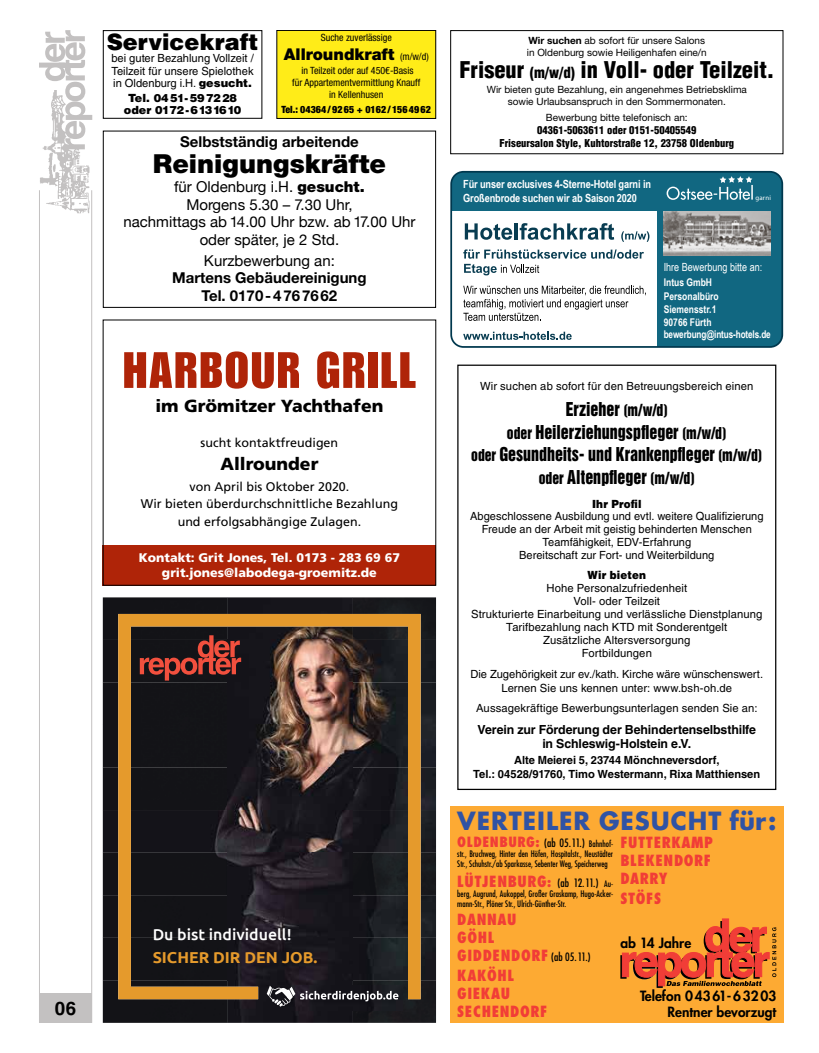
<style>
.page{position:relative;width:819px;height:1053px;background:#fff}
.page>*{position:absolute;margin:0;border:0;box-sizing:border-box;transform-origin:0 0}
.t1{font:50px "Impact";letter-spacing:.04em;color:#af2408}
.t2{font:900 26.25px "Helvetica Neue";color:#000}
.t3{font:700 24.38px "Futura Std";letter-spacing:.04em;color:#3053a4}
.t4{font:900 condensed 22.5px "Helvetica LT Std";color:#000}
.t5{font:900 22.5px "Helvetica LT Std";color:#000}
.t6{font:700 18.75px "Helvetica LT Std";color:#000}
.t7{font:17.5px/22.5px "Helvetica Inserat LT Std";color:#000;text-align:center;scale:.91 1}
.t8{font:900 17.5px "Frutiger";color:#000}
.t9{font:900 16.25px "Helvetica Neue LT Std";color:#000}
.t10{font:500 15.75px/22.9px "Ubuntu";color:#fff}
.t11{font:800 condensed 15px/18px "Futura Std";letter-spacing:.04em;color:#f13d37}
.t12{font:15px/17.5px "Helvetica Neue";color:#000;text-align:center}
.t13{font:700 15px/17.5px "Helvetica Neue";color:#000;text-align:center}
.t14{font:800 13.75px "Futura Std";color:#000}
.t15{font:800 condensed 13.75px "Futura Std";letter-spacing:.04em;color:#f13d37}
.t16{font:12.5px/17.5px "Frutiger";color:#000;text-align:center}
.t17{font:700 12.5px/13.8px "Helvetica LT Std";letter-spacing:-.01em;color:#000;text-align:center}
.t18{font:900 12.5px/15px "Frutiger";color:#fff;text-align:center}
.t19{font:11.25px/12.9px "Helvetica LT Std";letter-spacing:.005em;color:#000;text-align:center}
.t20{font:700 11.25px/13.8px "Helvetica LT Std";letter-spacing:-.005em;color:#000;text-align:center}
.t21{font:700 11.25px/13.5px "Arial Narrow";letter-spacing:-.01em;color:#fff}
.t22{font:900 11.25px/12.5px "Helvetica LT Std";color:#000;text-align:center}
.t23{font:11.25px "Arial Narrow";color:#fff}
.t24{font:900 condensed 10.62px/13.1px "Helvetica LT Std";color:#000;text-align:center}
.t25{font:700 10.62px/12.8px "Arial Narrow";color:#fff}
.t26{font:10px/12px "Helvetica Neue";color:#000}
.t27{font:condensed 10px/12px "Helvetica Neue LT Std";color:#000;text-align:center}
.t28{font:900 condensed 10px "Helvetica Neue LT Std";color:#000}
.t29{font:condensed 8.75px/10px "Futura Std";color:#000}
.t30{font:6.88px "Myriad Pro";letter-spacing:.03em;color:#fff}
.s1{font-weight:900}
.s2{font-weight:400;font-stretch:condensed;font-size:10px}
.s3{font-weight:400}
.s4{font-weight:700;color:#e59a2c}
.s5{font-weight:700}
.s6{font-size:15px}
.s7{font-weight:400;font-size:11.25px;color:#000}
.s8{font-weight:400;font-size:8.75px;color:#000}
.s9{font-size:13.75px}
</style>
<div class="page">
<div style="left:39px;top:993px;width:53px;height:29px;background:#c3c1c1"></div>
<hr style="left:91px;top:190px;width:1px;height:832px;background:#c3c1c1">
<hr style="left:39px;top:190px;width:1px;height:832px;background:#c3c1c1">
<img style="left:39px;top:149px;width:51px;height:65px">
<svg style="left:39px;top:30px;width:53px;height:119px"></svg>
<div style="left:277px;top:30px;width:158px;height:88px;background:#ffec18"></div>
<div style="left:276px;top:30px;width:160px;height:89px;border:1px solid #000"></div>
<div style="left:450px;top:30px;width:333px;height:124px;border:1px solid #000"></div>
<div style="left:103px;top:30px;width:159px;height:89px;border:1px solid #000"></div>
<img style="left:103px;top:597px;width:333px;height:425px">
<svg style="left:118px;top:614px;width:302px;height:385px;background:#413226"></svg>
<img style="left:266px;top:985px;width:136px;height:25px">
<svg style="left:267px;top:985px;width:131px;height:21px;background:#46454a"></svg>
<svg style="left:140px;top:635px;width:101px;height:45px;background:#5d2724"></svg>
<div style="left:656px;top:172px;width:126px;height:175px;background:#116781"></div>
<div style="left:451px;top:172px;width:331px;height:39px;background:#116781"></div>
<div style="left:450px;top:171px;width:333px;height:177px;border:2px solid #00384e;border-radius:12px"></div>
<svg style="left:465px;top:223px;width:47px;height:17px"></svg>
<hr style="left:514px;top:223px;width:4px;height:16px;background:#083c51">
<svg style="left:519px;top:223px;width:95px;height:17px"></svg>
<svg style="left:621px;top:231px;width:28px;height:11px"></svg>
<svg style="left:463px;top:249px;width:181px;height:26px"></svg>
<svg style="left:463px;top:285px;width:183px;height:36px"></svg>
<svg style="left:463px;top:331px;width:108px;height:9px"></svg>
<svg style="left:666px;top:176px;width:86px;height:24px"></svg>
<img style="left:663px;top:211px;width:107px;height:45px">
<div style="left:450px;top:806px;width:333px;height:216px;background:#fdaa33"></div>
<svg style="left:620px;top:918px;width:156px;height:69px"></svg>
<div style="left:103px;top:544px;width:333px;height:41px;background:#af2408"></div>
<div style="left:103px;top:131px;width:333px;height:177px;border:1px solid #000"></div>
<div style="left:457px;top:364px;width:319px;height:426px;border:1px solid #000"></div>
<p class="t6" style="left:55px;top:996px;width:23px">06</p>
<p class="t5" style="left:107px;top:27px;width:153px">Servicekraft</p>
<p class="t19" style="left:111px;top:52px;width:144px;line-height:12.5px;text-align:justify">bei guter Bezahlung Vollzeit / Teilzeit für unsere Spielothek in Oldenburg i.H. <span class="s1">gesucht.</span></p>
<p class="t22" style="left:124px;top:91px;width:119px">Tel. 0451-597228 oder 0172-6131610</p>
<p class="t27" style="left:321px;top:31px;width:73px">Suche zuverlässige</p>
<p class="t9" style="left:284px;top:45px;width:146px">Allroundkraft <span class="s2">(m/w/d)</span></p>
<p class="t27" style="left:292px;top:64px;width:129px">in Teilzeit oder auf 450€-Basis<br>für Appartementvermittlung Knauff in Kellenhusen</p>
<p class="t28" style="left:281px;top:103px;width:151px">Tel.: 04364/9265 + 0162/1564962</p>
<p class="t13" style="left:180px;top:132px;width:180px">Selbstständig arbeitende</p>
<p class="t2" style="left:153px;top:148px;width:234px">Reinigungskräfte</p>
<p class="t12" style="left:123px;top:179px;width:293px">für Oldenburg i.H. <span class="s1">gesucht.<br></span>Morgens 5.30 – 7.30 Uhr,<br>nachmittags ab 14.00 Uhr bzw. ab 17.00 Uhr oder später, je 2 Std.</p>
<p class="t13" style="left:172px;top:251px;width:196px"><span class="s3">Kurzbewerbung an:<br></span>Martens Gebäudereinigung<br>Tel. 0170-4767662</p>
<p class="t1" style="left:123px;top:341px;width:294px">HARBOUR GRILL</p>
<p class="t8" style="left:155px;top:396px;width:229px">im Grömitzer Yachthafen</p>
<p class="t16" style="left:201px;top:434px;width:139px">sucht kontaktfreudigen</p>
<p class="t8" style="left:220px;top:453px;width:99px">Allrounder</p>
<p class="t16" style="left:141px;top:477px;width:258px">von April bis Oktober 2020.<br>Wir bieten überdurchschnittliche Bezahlung und erfolgsabhängige Zulagen.</p>
<p class="t18" style="left:139px;top:550px;width:263px">Kontakt: Grit Jones, Tel. 0173 - 283 69 67 grit.jones@labodega-groemitz.de</p>
<p class="t10" style="left:153px;top:922px;width:166px">Du bist individuell!<br><span class="s4">SICHER DIR DEN JOB.</span></p>
<p class="t26" style="left:527px;top:35px;width:181px"><span class="s5">Wir suchen</span> ab sofort für unsere Salons in Oldenburg sowie Heiligenhafen eine/n</p>
<p class="t4" style="left:459px;top:55px;width:316px">Friseur <span class="s6">(m/w/d)</span> in Voll- oder Teilzeit.</p>
<p class="t26" style="left:486px;top:83px;width:262px;text-align:center">Wir bieten gute Bezahlung, ein angenehmes Betriebsklima sowie Urlaubsanspruch in den Sommermonaten.</p>
<p class="t26" style="left:546px;top:111px;width:143px">Bewerbung bitte telefonisch an:</p>
<p class="t24" style="left:499px;top:123px;width:236px">04361-5063611 oder 0151-50405549<br>Friseursalon Style, Kuhtorstraße 12, 23758 Oldenburg</p>
<p class="t21" style="left:463px;top:177px;width:189px">Für unser exclusives 4-Sterne-Hotel garni in<br>Großenbrode suchen wir ab Saison 2020</p>
<p class="t30" style="left:755px;top:193px;width:17px">garni</p>
<p class="t23" style="left:663px;top:259px;width:100px">Ihre Bewerbung bitte an:</p>
<p class="t25" style="left:663px;top:275px;width:57px;line-height:14px">Intus GmbH<br>Personalbüro</p>
<p class="t25" style="left:663px;top:302px;width:108px">Siemensstr.1<br>90766 Fürth bewerbung@intus-hotels.de</p>
<p class="t19" style="left:480px;top:379px;width:275px">Wir suchen ab sofort für den Betreuungsbereich einen</p>
<p class="t7" style="left:471px;top:398px;width:321px">Erzieher <span class="s6">(m/w/d)<br>oder</span> Heilerziehungspfleger <span class="s6">(m/w/d)<br>oder</span> Gesundheits- und Krankenpfleger <span class="s6">(m/w/d) oder</span> Altenpfleger <span class="s6">(m/w/d)</span></p>
<p class="t19" style="left:470px;top:497px;width:295px"><span class="s1">Ihr Profil<br></span>Abgeschlossene Ausbildung und evtl. weitere Qualifizierung Freude an der Arbeit mit geistig behinderten Menschen Teamfähigkeit, EDV-Erfahrung<br>Bereitschaft zur Fort- und Weiterbildung</p>
<p class="t19" style="left:471px;top:568px;width:293px"><span class="s1">Wir bieten<br></span>Hohe Personalzufriedenheit<br>Voll- oder Teilzeit<br>Strukturierte Einarbeitung und verlässliche Dienstplanung<br>Tarifbezahlung nach KTD mit Sonderentgelt<br>Zusätzliche Altersversorgung<br>Fortbildungen</p>
<p class="t19" style="left:470px;top:667px;width:294px;line-height:13.8px">Die Zugehörigkeit zur ev./kath. Kirche wäre wünschenswert.<br>Lernen Sie uns kennen unter: www.bsh-oh.de</p>
<p class="t19" style="left:476px;top:701px;width:283px">Aussagekräftige Bewerbungsunterlagen senden Sie an:</p>
<p class="t17" style="left:477px;top:722px;width:280px">Verein zur Förderung der Behindertenselbsthilfe in Schleswig-Holstein e.V.</p>
<p class="t20" style="left:473px;top:753px;width:288px">Alte Meierei 5, 23744 Mönchneversdorf,<br>Tel.: 04528/91760, Timo Westermann, Rixa Matthiensen</p>
<p class="t3" style="left:457px;top:804px;width:320px">VERTEILER GESUCHT für:</p>
<p class="t15" style="left:457px;top:833px;width:157px">OLDENBURG: <span class="s7">(ab 05.11.)</span> <span class="s8">Bahnhof-</span></p>
<p class="t29" style="left:457px;top:848px;width:157px">str., Bruchweg, Hinter den Höfen, Hospitalstr., Neustädter<br>Str., Schuhstr./ab Sparkasse, Sebenter Weg, Speicherweg</p>
<p class="t11" style="left:457px;top:872px;width:157px">LÜTJENBURG<span class="s9">:</span> <span class="s7">(ab 12.11.)</span> <span class="s8">Au-</span></p>
<p class="t29" style="left:457px;top:888px;width:157px">berg, Augrund, Aukoppel, Großer Graskamp, Hugo-Acker&shy;mann-Str., Plöner Str., Ulrich-Günther-Str.</p>
<p class="t11" style="left:457px;top:910px;width:135px">DANNAU<br>GÖHL<br>GIDDENDORF <span class="s7">(ab 05.11.)</span></p>
<p class="t11" style="left:457px;top:966px;width:91px">KAKÖHL<br>GIEKAU<br>SECHENDORF</p>
<p class="t11" style="left:620px;top:833px;width:94px">FUTTERKAMP<br>BLEKENDORF<br>DARRY</p>
<p class="t11" style="left:620px;top:889px;width:42px">STÖFS</p>
<p class="t14" style="left:620px;top:934px;width:72px">ab 14 Jahre</p>
<p class="t14" style="left:640px;top:987px;width:138px">Telefon 04361-63203</p>
<p class="t14" style="left:667px;top:1002px;width:110px">Rentner bevorzugt</p>
</div>
